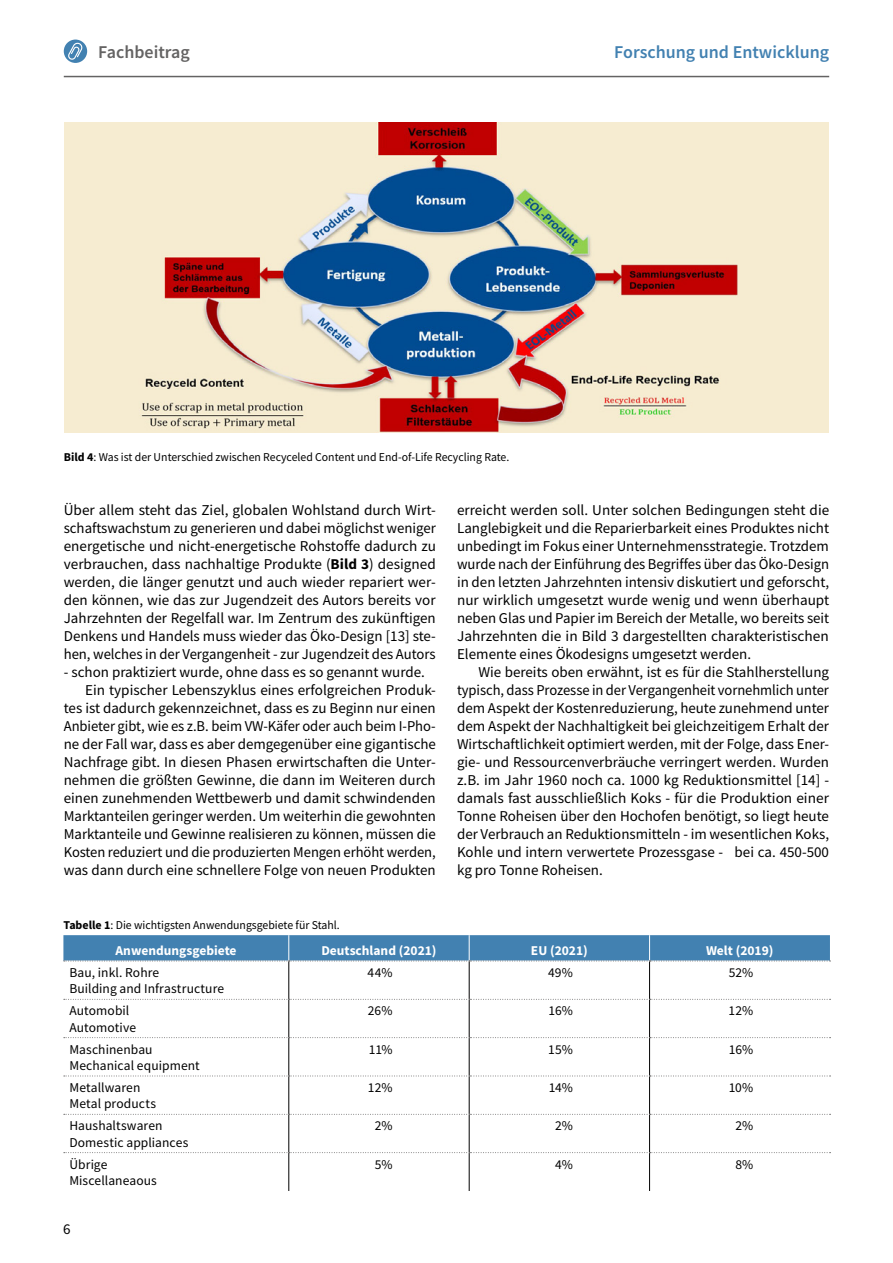
<style>
.page{position:relative;width:893px;height:1263px;background:#fff}
.page>*{position:absolute;margin:0;border:0;box-sizing:border-box;transform-origin:0 0}
.t1{font:600 18px "Source Sans Pro";color:#4281b1}
.t2{font:600 18px "Source Sans Pro";color:#646363}
.stahl_Copy_Einzug{font:15px/18px "Source Sans Pro";color:#000;text-align:justify}
.stahl_Copy{font:15px/18px "Source Sans Pro";letter-spacing:-.005em;color:#000;text-align:justify}
.stahl_Tabelleninhalt{font:13.5px/16.2px "Source Sans Pro";letter-spacing:.005em;color:#000}
.stahl_Tabellenkopf{font:700 13.5px "Source Sans Pro";color:#fff}
.stahl_BU{font:12px "Source Sans Pro";color:#000}
.s1{font-weight:700}
</style>
<div class="page">
<img style="left:64px;top:122px;width:765px;height:310px">
<hr style="left:288px;top:961px;width:1px;height:38px;background:#000">
<hr style="left:469px;top:961px;width:1px;height:38px;background:#000">
<hr style="left:649px;top:961px;width:1px;height:38px;background:#000">
<hr style="left:288px;top:1000px;width:1px;height:37px;background:#000">
<hr style="left:469px;top:1000px;width:1px;height:37px;background:#000">
<hr style="left:649px;top:1000px;width:1px;height:37px;background:#000">
<hr style="left:288px;top:1038px;width:1px;height:37px;background:#000">
<hr style="left:469px;top:1038px;width:1px;height:37px;background:#000">
<hr style="left:649px;top:1038px;width:1px;height:37px;background:#000">
<hr style="left:288px;top:1076px;width:1px;height:38px;background:#000">
<hr style="left:469px;top:1076px;width:1px;height:38px;background:#000">
<hr style="left:649px;top:1076px;width:1px;height:38px;background:#000">
<hr style="left:288px;top:1115px;width:1px;height:37px;background:#000">
<hr style="left:469px;top:1115px;width:1px;height:37px;background:#000">
<hr style="left:649px;top:1115px;width:1px;height:37px;background:#000">
<hr style="left:288px;top:1153px;width:1px;height:38px;background:#000">
<hr style="left:469px;top:1153px;width:1px;height:38px;background:#000">
<hr style="left:649px;top:1153px;width:1px;height:38px;background:#000">
<svg style="left:63px;top:935px;width:768px;height:27px;background:#4d87b4"></svg>
<svg style="left:64px;top:999px;width:767px;height:1px"></svg>
<svg style="left:64px;top:1037px;width:767px;height:1px"></svg>
<svg style="left:64px;top:1075px;width:767px;height:1px"></svg>
<svg style="left:64px;top:1114px;width:767px;height:1px"></svg>
<svg style="left:64px;top:1152px;width:767px;height:1px"></svg>
<hr style="left:64px;top:76px;width:765px;height:1px;background:#646363">
<div style="left:64px;top:40px;width:23px;height:23px;background:#4281b1;border-radius:50%"></div>
<svg style="left:67px;top:43px;width:17px;height:18px"></svg>
<p class="t2" style="left:98px;top:41px;width:93px">Fachbeitrag</p>
<p class="t1" style="left:614px;top:41px;width:216px">Forschung und Entwicklung</p>
<p class="stahl_BU" style="left:64px;top:449px;width:447px"><span class="s1">Bild 4</span>: Was ist der Unterschied zwischen Recyceled Content und End-of-Life Recycling Rate.</p>
<p class="stahl_Copy" style="left:64px;top:501px;width:374px">Über allem steht das Ziel, globalen Wohlstand durch Wirt&shy;schaftswachstum zu generieren und dabei möglichst weniger energetische und nicht-energetische Rohstoffe dadurch zu verbrauchen, dass nachhaltige Produkte (<span class="s1">Bild 3</span>) designed werden, die länger genutzt und auch wieder repariert wer&shy;den können, wie das zur Jugendzeit des Autors bereits vor Jahrzehnten der Regelfall war. Im Zentrum des zukünftigen Denkens und Handels muss wieder das Öko-Design [13] ste&shy;hen, welches in der Vergangenheit - zur Jugendzeit des Autors</p>
<p class="stahl_Copy" style="left:64px;top:663px;width:363px">- schon praktiziert wurde, ohne dass es so genannt wurde.</p>
<p class="stahl_Copy_Einzug" style="left:64px;top:681px;width:374px;text-indent:21px">Ein typischer Lebenszyklus eines erfolgreichen Produk&shy;tes ist dadurch gekennzeichnet, dass es zu Beginn nur einen Anbieter gibt, wie es z.B. beim VW-Käfer oder auch beim I-Pho&shy;ne der Fall war, dass es aber demgegenüber eine gigantische Nachfrage gibt. In diesen Phasen erwirtschaften die Unter&shy;nehmen die größten Gewinne, die dann im Weiteren durch einen zunehmenden Wettbewerb und damit schwindenden Marktanteilen geringer werden. Um weiterhin die gewohnten Marktanteile und Gewinne realisieren zu können, müssen die Kosten reduziert und die produzierten Mengen erhöht werden, was dann durch eine schnellere Folge von neuen Produkten</p>
<p class="stahl_Copy_Einzug" style="left:457px;top:501px;width:374px">erreicht werden soll. Unter solchen Bedingungen steht die Langlebigkeit und die Reparierbarkeit eines Produktes nicht unbedingt im Fokus einer Unternehmensstrategie. Trotzdem wurde nach der Einführung des Begriffes über das Öko-Design in den letzten Jahrzehnten intensiv diskutiert und geforscht, nur wirklich umgesetzt wurde wenig und wenn überhaupt neben Glas und Papier im Bereich der Metalle, wo bereits seit Jahrzehnten die in Bild 3 dargestellten charakteristischen Elemente eines Ökodesigns umgesetzt werden.</p>
<p class="stahl_Copy_Einzug" style="left:457px;top:663px;width:374px;text-indent:21px">Wie bereits oben erwähnt, ist es für die Stahlherstellung typisch, dass Prozesse in der Vergangenheit vornehmlich unter dem Aspekt der Kostenreduzierung, heute zunehmend unter dem Aspekt der Nachhaltigkeit bei gleichzeitigem Erhalt der Wirtschaftlichkeit optimiert werden, mit der Folge, dass Ener&shy;gie- und Ressourcenverbräuche verringert werden. Wurden z.B. im Jahr 1960 noch ca. 1000 kg Reduktionsmittel [14] - damals fast ausschließlich Koks - für die Produktion einer Tonne Roheisen über den Hochofen benötigt, so liegt heute der Verbrauch an Reduktionsmitteln - im wesentlichen Koks, Kohle und intern verwertete Prozessgase - bei ca. 450-500 kg pro Tonne Roheisen.</p>
<p class="stahl_BU" style="left:63px;top:917px;width:278px"><span class="s1">Tabelle 1</span>: Die wichtigsten Anwendungsgebiete für Stahl.</p>
<p class="stahl_Tabellenkopf" style="left:116px;top:941px;width:123px">Anwendungsgebiete</p>
<p class="stahl_Tabellenkopf" style="left:321px;top:941px;width:117px">Deutschland (2021)</p>
<p class="stahl_Tabellenkopf" style="left:531px;top:941px;width:58px">EU (2021)</p>
<p class="stahl_Tabellenkopf" style="left:706px;top:941px;width:69px">Welt (2019)</p>
<p class="stahl_Tabelleninhalt" style="left:69px;top:964px;width:156px">Bau, inkl. Rohre<br>Building and Infrastructure</p>
<p class="stahl_Tabelleninhalt" style="left:368px;top:964px;width:27px">44%</p>
<p class="stahl_Tabelleninhalt" style="left:548px;top:964px;width:26px">49%</p>
<p class="stahl_Tabelleninhalt" style="left:729px;top:964px;width:26px">52%</p>
<p class="stahl_Tabelleninhalt" style="left:69px;top:1003px;width:68px">Automobil<br>Automotive</p>
<p class="stahl_Tabelleninhalt" style="left:368px;top:1003px;width:26px">26%</p>
<p class="stahl_Tabelleninhalt" style="left:548px;top:1003px;width:26px">16%</p>
<p class="stahl_Tabelleninhalt" style="left:728px;top:1003px;width:26px">12%</p>
<p class="stahl_Tabelleninhalt" style="left:69px;top:1041px;width:132px">Maschinenbau<br>Mechanical equipment</p>
<p class="stahl_Tabelleninhalt" style="left:369px;top:1041px;width:25px">11%</p>
<p class="stahl_Tabelleninhalt" style="left:548px;top:1041px;width:26px">15%</p>
<p class="stahl_Tabelleninhalt" style="left:729px;top:1041px;width:26px">16%</p>
<p class="stahl_Tabelleninhalt" style="left:69px;top:1079px;width:88px">Metallwaren<br>Metal products</p>
<p class="stahl_Tabelleninhalt" style="left:368px;top:1079px;width:26px">12%</p>
<p class="stahl_Tabelleninhalt" style="left:549px;top:1079px;width:26px">14%</p>
<p class="stahl_Tabelleninhalt" style="left:729px;top:1079px;width:26px">10%</p>
<p class="stahl_Tabelleninhalt" style="left:69px;top:1118px;width:120px">Haushaltswaren<br>Domestic appliances</p>
<p class="stahl_Tabelleninhalt" style="left:375px;top:1118px;width:19px">2%</p>
<p class="stahl_Tabelleninhalt" style="left:555px;top:1118px;width:19px">2%</p>
<p class="stahl_Tabelleninhalt" style="left:735px;top:1118px;width:19px">2%</p>
<p class="stahl_Tabelleninhalt" style="left:69px;top:1156px;width:89px">Übrige<br>Miscellaneaous</p>
<p class="stahl_Tabelleninhalt" style="left:375px;top:1156px;width:19px">5%</p>
<p class="stahl_Tabelleninhalt" style="left:555px;top:1156px;width:19px">4%</p>
<p class="stahl_Tabelleninhalt" style="left:735px;top:1156px;width:20px">8%</p>
<p class="stahl_Copy_Einzug" style="left:63px;top:1220px;width:9px">6</p>
</div>
